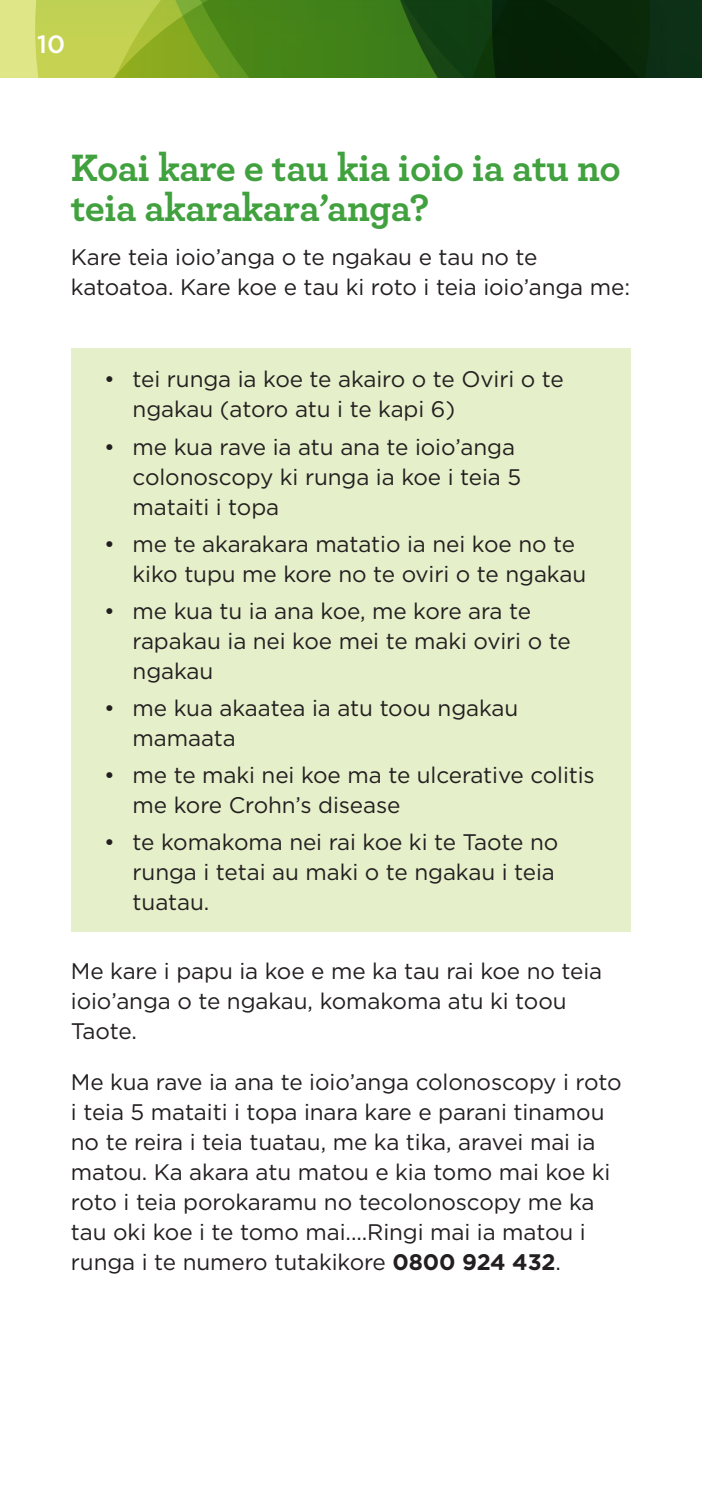
<style>
.page{position:relative;width:702px;height:1489px;background:#fff}
.page>*{position:absolute;margin:0;border:0;box-sizing:border-box;transform-origin:0 0}
.TTS_Subhead_L1{font:700 40px/40px "Archer";letter-spacing:-.015em;color:#40a13e}
.t1{font:500 25px "Gotham";color:#fff}
.TTS_Body_text{font:22.5px/30px "Gotham";letter-spacing:-.005em;color:#231f20}
.TT_Bullet_text_2{font:22.5px/30px "Gotham";letter-spacing:-.005em;color:#231f20}
.s1{font-weight:700}
</style>
<div class="page">
<div style="left:0;top:0;width:31px;height:78px;background:#dee687"></div>
<div style="left:35px;top:0;width:48px;height:78px;background:#c5d252"></div>
<svg style="left:83px;top:0;width:619px;height:78px;background:#3d671a"></svg>
<div style="left:71px;top:348px;width:559px;height:583px;background:#e5efc9"></div>
<p class="t1" style="left:37px;top:28px;width:30px">10</p>
<p class="TTS_Subhead_L1" style="left:71px;top:145px;width:551px">Koai kare e tau kia ioio ia atu no teia akarakara’anga?</p>
<p class="TTS_Body_text" style="left:71px;top:242px;width:560px">Kare teia ioio’anga o te ngakau e tau no te katoatoa. Kare koe e tau ki roto i teia ioio’anga me:</p>
<p class="TT_Bullet_text_2" style="left:133px;top:364px;width:432px;text-indent:-28px">• tei runga ia koe te akairo o te Oviri o te ngakau (atoro atu i te kapi 6)</p>
<p class="TT_Bullet_text_2" style="left:133px;top:431px;width:390px;text-indent:-28px">• me kua rave ia atu ana te ioio’anga colonoscopy ki runga ia koe i teia 5 mataiti i topa</p>
<p class="TT_Bullet_text_2" style="left:133px;top:528px;width:455px;text-indent:-28px">• me te akarakara matatio ia nei koe no te kiko tupu me kore no te oviri o te ngakau</p>
<p class="TT_Bullet_text_2" style="left:133px;top:595px;width:439px;text-indent:-28px">• me kua tu ia ana koe, me kore ara te rapakau ia nei koe mei te maki oviri o te ngakau</p>
<p class="TT_Bullet_text_2" style="left:133px;top:692px;width:387px;text-indent:-28px">• me kua akaatea ia atu toou ngakau mamaata</p>
<p class="TT_Bullet_text_2" style="left:133px;top:759px;width:463px;text-indent:-28px">• me te maki nei koe ma te ulcerative colitis me kore Crohn’s disease</p>
<p class="TT_Bullet_text_2" style="left:133px;top:826px;width:427px;text-indent:-28px">• te komakoma nei rai koe ki te Taote no runga i tetai au maki o te ngakau i teia tuatau.</p>
<p class="TTS_Body_text" style="left:71px;top:955px;width:533px">Me kare i papu ia koe e me ka tau rai koe no teia ioio’anga o te ngakau, komakoma atu ki toou<br>Taote.</p>
<p class="TTS_Body_text" style="left:71px;top:1066px;width:552px">Me kua rave ia ana te ioio’anga colonoscopy i roto i teia 5 mataiti i topa inara kare e parani tinamou no te reira i teia tuatau, me ka tika, aravei mai ia matou. Ka akara atu matou e kia tomo mai koe ki roto i teia porokaramu no tecolonoscopy me ka tau oki koe i te tomo mai....Ringi mai ia matou i runga i te numero tutakikore <span class="s1">0800 924 432</span>.</p>
</div>
